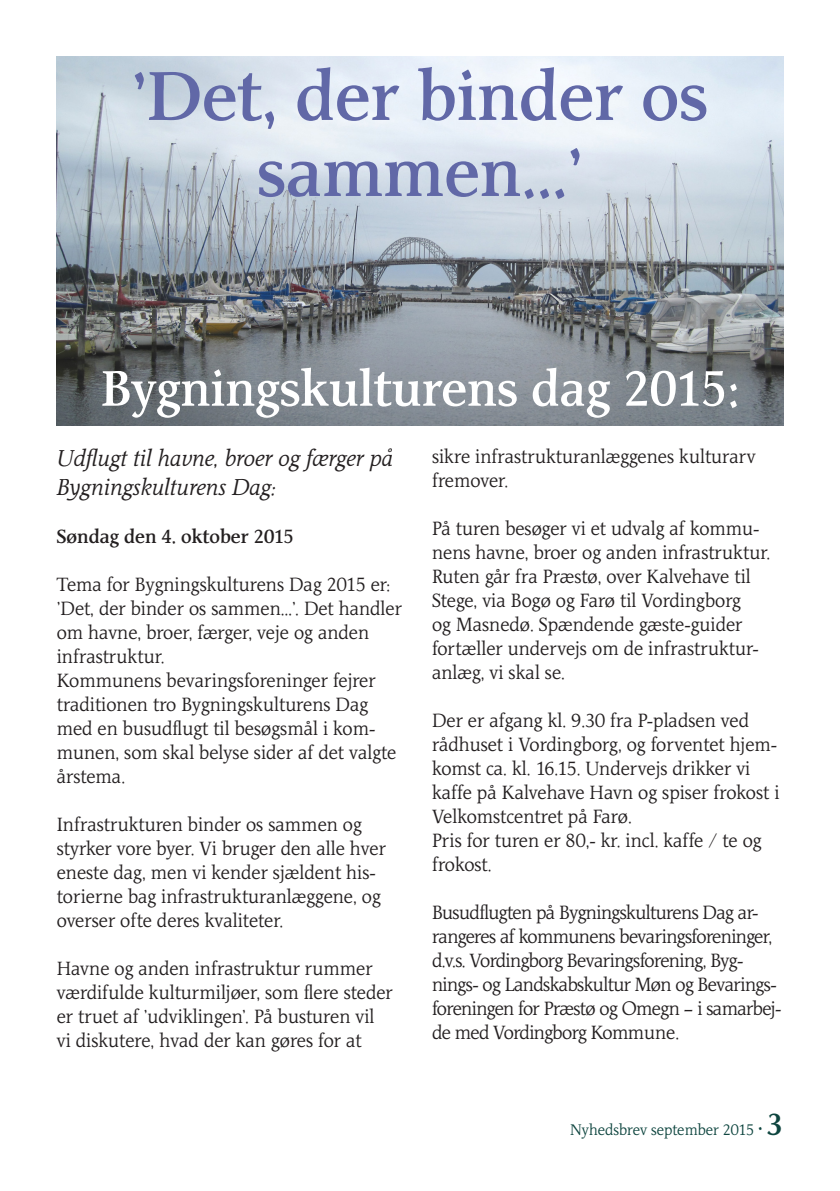
<style>
.page{position:relative;width:840px;height:1191px;background:#fff}
.page>*{position:absolute;margin:0;border:0;box-sizing:border-box;transform-origin:0 0}
.t1{font:72px/76px "Jante Antiqua Demi";color:#6168a7;text-align:center}
.t2{font:52px "Jante Antiqua Demi";color:#fff}
.t3{font:italic 24px/28.8px "Jante Antiqua";color:#231f20}
.t4{font:20px/24px "Jante Antiqua";color:#231f20}
.t5{font:20px/24px "Jante Antiqua";letter-spacing:-.03em;color:#231f20}
.t6{font:20px "Jante Antiqua Demi";color:#231f20}
.t7{font:16px "Jante Antiqua";color:#0e453f}
.s1{font-weight:700;font-size:20px}
.s2{font-weight:700;font-size:32px}
</style>
<div class="page">
<img style="left:57px;top:57px;width:725px;height:368px">
<p class="t1" style="left:132px;top:58px;width:577px">’Det, der binder os sammen…’</p>
<p class="t2" style="left:101px;top:358px;width:639px">Bygningskulturens dag 2015:</p>
<p class="t3" style="left:57px;top:444px;width:337px">Udflugt til havne, broer og færger på<br>Bygningskulturens Dag:</p>
<p class="t6" style="left:57px;top:524px;width:238px">Søndag den 4. oktober 2015</p>
<p class="t4" style="left:57px;top:572px;width:346px">Tema for Bygningskulturens Dag 2015 er: ’Det, der binder os sammen…’. Det handler om havne, broer, færger, veje og anden infrastruktur.</p>
<p class="t4" style="left:57px;top:668px;width:341px">Kommunens bevaringsforeninger fejrer traditionen tro Bygningskulturens Dag med en busudflugt til besøgsmål i kom&shy;munen, som skal belyse sider af det valgte årstema.</p>
<p class="t4" style="left:57px;top:812px;width:330px">Infrastrukturen binder os sammen og styrker vore byer. Vi bruger den alle hver eneste dag, men vi kender sjældent his&shy;torierne bag infrastrukturanlæggene, og overser ofte deres kvaliteter.</p>
<p class="t4" style="left:57px;top:956px;width:337px">Havne og anden infrastruktur rummer værdifulde kulturmiljøer, som flere steder er truet af ’udviklingen’. På busturen vil vi diskutere, hvad der kan gøres for at</p>
<p class="t4" style="left:432px;top:444px;width:325px">sikre infrastrukturanlæggenes kulturarv fremover.</p>
<p class="t4" style="left:432px;top:516px;width:339px">På turen besøger vi et udvalg af kommu&shy;nens havne, broer og anden infrastruktur.<br>Ruten går fra Præstø, over Kalvehave til Stege, via Bogø og Farø til Vordingborg<br>og Masnedø. Spændende gæste-guider fortæller undervejs om de infrastruktur&shy;anlæg, vi skal se.</p>
<p class="t4" style="left:432px;top:708px;width:349px">Der er afgang kl. 9.30 fra P-pladsen ved rådhuset i Vordingborg, og forventet hjem&shy;komst ca. kl. 16.15. Undervejs drikker vi kaffe på Kalvehave Havn og spiser frokost i Velkomstcentret på Farø.</p>
<p class="t4" style="left:432px;top:828px;width:331px">Pris for turen er 80,- kr. incl. kaffe / te og frokost.</p>
<p class="t5" style="left:432px;top:900px;width:351px">Busudflugten på Bygningskulturens Dag ar&shy;rangeres af kommunens bevaringsforeninger, d.v.s. Vordingborg Bevaringsforening, Byg&shy;nings- og Landskabskultur Møn og Bevarings&shy;foreningen for Præstø og Omegn – i samarbej&shy;de med Vordingborg Kommune.</p>
<p class="t7" style="left:570px;top:1120px;width:214px">Nyhedsbrev september 2015 <span class="s1">·</span> <span class="s2">3</span></p>
</div>
